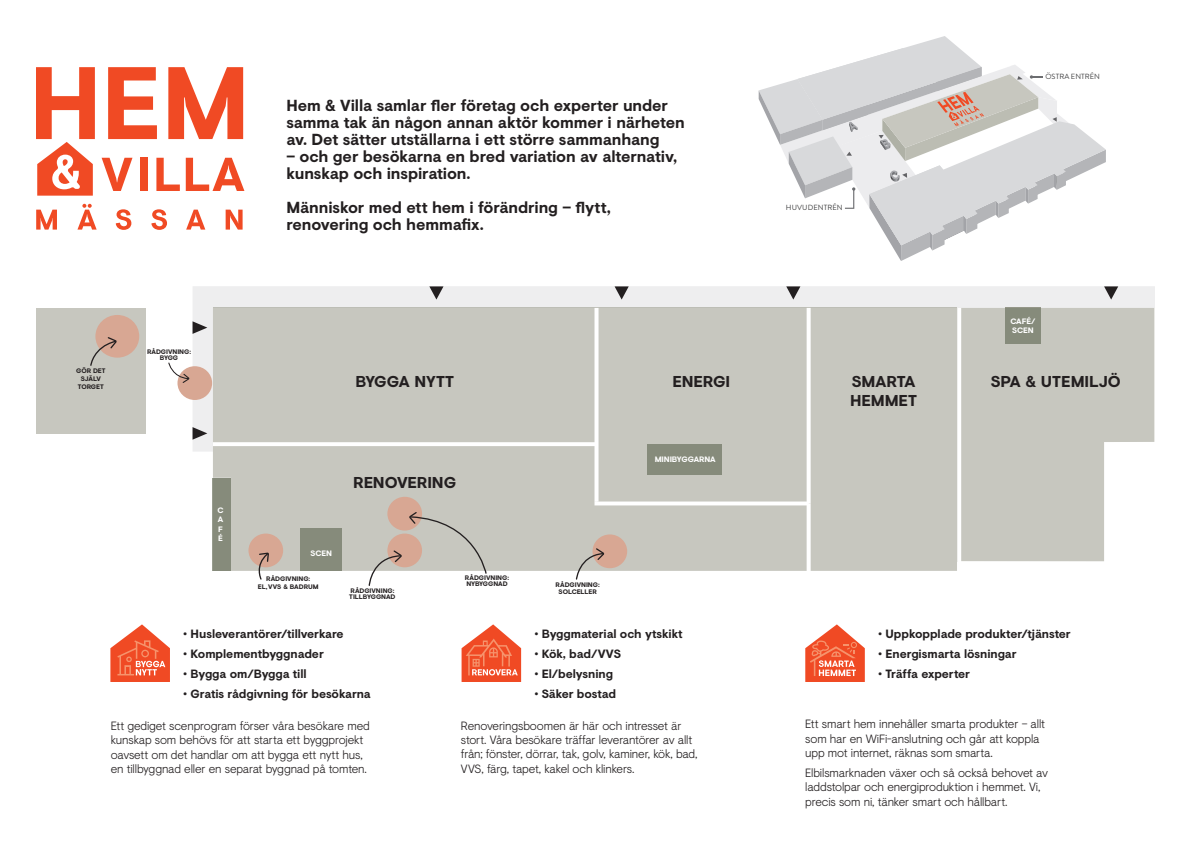
<style>
.page{position:relative;width:1191px;height:842px;background:#fff}
.page>*{position:absolute;margin:0;border:0;box-sizing:border-box;transform-origin:0 0}
.t1{font:700 16px/17px "Visuelt";letter-spacing:-.01em;color:#231f20}
.t2{font:700 15.7px/18.9px "Visuelt";letter-spacing:-.01em;color:#231f20}
.t3{font:300 12px/14.4px "Visuelt";letter-spacing:-.01em;color:#231f20}
.t4{font:700 12px "Visuelt";letter-spacing:-.01em;color:#231f20}
.t5{font:700 7.9px/9.4px "Visuelt";letter-spacing:-.01em;color:#fff;text-align:justify}
.t6{font:7.5px "Brandon Grotesque";letter-spacing:.01em;color:#3e3e3f}
.t7{font:700 6.6px/6.3px "Visuelt";letter-spacing:-.005em;color:#231f20;text-align:center}
</style>
<div class="page">
<svg style="left:36px;top:210px;width:21px;height:20px"></svg>
<svg style="left:77px;top:204px;width:20px;height:26px"></svg>
<svg style="left:116px;top:209px;width:15px;height:21px"></svg>
<svg style="left:151px;top:209px;width:16px;height:21px"></svg>
<svg style="left:186px;top:210px;width:19px;height:20px"></svg>
<svg style="left:226px;top:210px;width:17px;height:20px"></svg>
<svg style="left:108px;top:67px;width:49px;height:72px"></svg>
<svg style="left:168px;top:67px;width:75px;height:72px"></svg>
<svg style="left:36px;top:67px;width:59px;height:129px"></svg>
<svg style="left:102px;top:158px;width:30px;height:33px"></svg>
<div style="left:140px;top:158px;width:7px;height:33px;background:#f04a24"></div>
<svg style="left:156px;top:158px;width:24px;height:33px"></svg>
<svg style="left:186px;top:158px;width:58px;height:33px"></svg>
<div style="left:193px;top:286px;width:962px;height:166px;background:#eeeeef"></div>
<svg style="left:786px;top:286px;width:14px;height:14px"></svg>
<svg style="left:1104px;top:286px;width:14px;height:14px"></svg>
<svg style="left:614px;top:286px;width:14px;height:14px"></svg>
<svg style="left:192px;top:321px;width:15px;height:13px"></svg>
<svg style="left:192px;top:427px;width:15px;height:13px"></svg>
<svg style="left:429px;top:286px;width:14px;height:14px"></svg>
<div style="left:213px;top:308px;width:381px;height:134px;background:#c7c7bf"></div>
<div style="left:213px;top:446px;width:593px;height:125px;background:#c7c7bf"></div>
<div style="left:598px;top:308px;width:208px;height:193px;background:#c7c7bf"></div>
<div style="left:810px;top:308px;width:147px;height:263px;background:#c7c7bf"></div>
<svg style="left:961px;top:308px;width:193px;height:253px;background:#cdcdc6"></svg>
<div style="left:36px;top:308px;width:110px;height:125px;background:#c7c7bf"></div>
<div style="left:213px;top:478px;width:18px;height:92px;background:#868b7b"></div>
<div style="left:301px;top:529px;width:41px;height:42px;background:#868b7b"></div>
<div style="left:647px;top:445px;width:74px;height:30px;background:#868b7b"></div>
<div style="left:1005px;top:308px;width:35px;height:35px;background:#868b7b"></div>
<div style="left:387px;top:533px;width:35px;height:34px;background:#d8a793;border-radius:50%"></div>
<div style="left:592px;top:534px;width:35px;height:34px;background:#d8a793;border-radius:50%"></div>
<div style="left:248px;top:533px;width:35px;height:34px;background:#d8a793;border-radius:50%"></div>
<div style="left:387px;top:497px;width:35px;height:33px;background:#d8a793;border-radius:50%"></div>
<div style="left:177px;top:366px;width:35px;height:34px;background:#d8a793;border-radius:50%"></div>
<svg style="left:213px;top:442px;width:381px;height:4px"></svg>
<svg style="left:594px;top:308px;width:4px;height:193px"></svg>
<svg style="left:594px;top:501px;width:212px;height:4px"></svg>
<svg style="left:806px;top:503px;width:4px;height:68px"></svg>
<svg style="left:806px;top:308px;width:4px;height:194px"></svg>
<svg style="left:957px;top:308px;width:4px;height:254px"></svg>
<div style="left:95px;top:315px;width:44px;height:43px;background:#d8a793;border-radius:50%"></div>
<svg style="left:575px;top:547px;width:30px;height:33px"></svg>
<svg style="left:368px;top:549px;width:35px;height:37px"></svg>
<svg style="left:168px;top:362px;width:21px;height:21px"></svg>
<svg style="left:90px;top:336px;width:28px;height:30px"></svg>
<svg style="left:254px;top:552px;width:15px;height:28px"></svg>
<svg style="left:409px;top:511px;width:78px;height:63px;background:#c6c1b8"></svg>
<svg style="left:758px;top:36px;width:348px;height:225px"></svg>
<svg style="left:110px;top:624px;width:60px;height:58px"></svg>
<svg style="left:461px;top:624px;width:60px;height:58px"></svg>
<svg style="left:805px;top:624px;width:60px;height:58px"></svg>
<p class="t7" style="left:76px;top:366px;width:31px;line-height:7.9px">GÖR DET<br>SJÄLV<br>TORGET</p>
<p class="t7" style="left:147px;top:348px;width:46px">RÅDGIVNING:<br>BYGG</p>
<p class="t5" style="left:218px;top:505px;width:8px">C A F É</p>
<h1 class="t1" style="left:286px;top:96px;width:400px">Hem &amp; Villa samlar fler företag och experter under samma tak än någon annan aktör kommer i närheten av. Det sätter utställarna i ett större sammanhang</h1>
<h1 class="t1" style="left:286px;top:147px;width:392px">– och ger besökarna en bred variation av alternativ, kunskap och inspiration.</h1>
<h1 class="t1" style="left:286px;top:198px;width:326px">Människor med ett hem i förändring – flytt, renovering och hemmafix.</h1>
<p class="t6" style="left:786px;top:202px;width:58px">HUVUDENTRÉN</p>
<p class="t6" style="left:1045px;top:71px;width:56px">ÖSTRA ENTRÉN</p>
<p class="t5" style="left:1010px;top:316px;width:27px">CAFÉ/<br>SCEN</p>
<h2 class="t2" style="left:355px;top:372px;width:100px">BYGGA NYTT</h2>
<h2 class="t2" style="left:672px;top:372px;width:59px">ENERGI</h2>
<h2 class="t2" style="left:850px;top:372px;width:68px">SMARTA<br>HEMMET</h2>
<h2 class="t2" style="left:990px;top:372px;width:132px">SPA &amp; UTEMILJÖ</h2>
<h2 class="t2" style="left:353px;top:472px;width:104px">RENOVERING</h2>
<p class="t5" style="left:311px;top:548px;width:23px">SCEN</p>
<p class="t7" style="left:258px;top:574px;width:62px;line-height:7.9px">RÅDGIVNING:<br>EL,VVS &amp; BADRUM</p>
<p class="t7" style="left:349px;top:587px;width:48px;text-align:left">RÅDGIVNING:<br>TILLBYGGNAD</p>
<p class="t7" style="left:465px;top:574px;width:46px;text-align:left">RÅDGIVNING:<br>NYBYGGNAD</p>
<p class="t7" style="left:555px;top:582px;width:46px">RÅDGIVNING:<br>SOLCELLER</p>
<p class="t5" style="left:654px;top:454px;width:63px">MINIBYGGARNA</p>
<p class="t4" style="left:183px;top:625px;width:162px">• Husleverantörer/tillverkare</p>
<p class="t4" style="left:183px;top:645px;width:142px">• Komplementbyggnader</p>
<p class="t4" style="left:183px;top:665px;width:125px">• Bygga om/Bygga till</p>
<p class="t4" style="left:183px;top:685px;width:189px">• Gratis rådgivning för besökarna</p>
<p class="t3" style="left:111px;top:718px;width:260px">Ett gediget scenprogram förser våra besökare med kunskap som behövs för att starta ett byggprojekt oavsett om det handlar om att bygga ett nytt hus, en tillbyggnad eller en separat byggnad på tomten.</p>
<p class="t4" style="left:534px;top:625px;width:150px">• Byggmaterial och ytskikt</p>
<p class="t4" style="left:534px;top:645px;width:88px">• Kök, bad/VVS</p>
<p class="t4" style="left:534px;top:665px;width:80px">• El/belysning</p>
<p class="t4" style="left:534px;top:685px;width:83px">• Säker bostad</p>
<p class="t3" style="left:461px;top:717px;width:238px">Renoveringsboomen är här och intresset är stort. Våra besökare träffar leverantörer av allt från; fönster, dörrar, tak, golv, kaminer, kök, bad, VVS, färg, tapet, kakel och klinkers.</p>
<p class="t4" style="left:878px;top:625px;width:194px">• Uppkopplade produkter/tjänster</p>
<p class="t4" style="left:878px;top:645px;width:140px">• Energismarta lösningar</p>
<p class="t4" style="left:878px;top:665px;width:94px">• Träffa experter</p>
<p class="t3" style="left:805px;top:716px;width:241px">Ett smart hem innehåller smarta produkter – allt som har en WiFi-anslutning och går att koppla upp mot internet, räknas som smarta.</p>
<p class="t3" style="left:805px;top:765px;width:244px">Elbilsmarknaden växer och så också behovet av laddstolpar och energiproduktion i hemmet. Vi, precis som ni, tänker smart och hållbart.</p>
</div>
